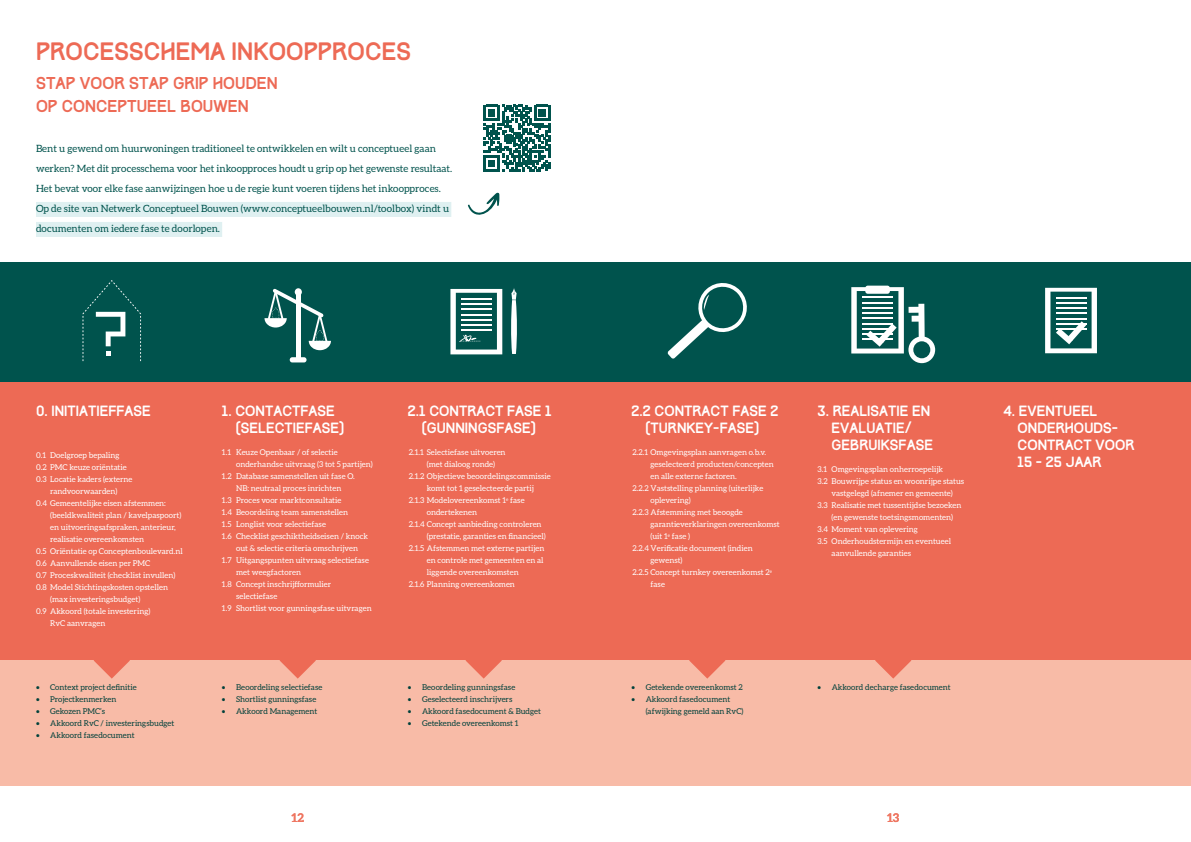
<style>
.page{position:relative;width:1191px;height:842px;background:#fff}
.page>*{position:absolute;margin:0;border:0;box-sizing:border-box;transform-origin:0 0}
.t1{font:22px "Track";color:#ed6a55}
.t2{font:15px/23px "Track";color:#ed6a55}
.t3{font:13px/17px "Track";color:#fff}
.t4{font:700 12px "Aleo";color:#ed6a55}
.t5{font:10px/20px "Aleo";color:#00534d}
.t6{font:8px "Aleo";color:#fff}
.t7{font:8px/12px "Aleo";color:#00413b}
</style>
<div class="page">
<div style="left:0;top:263px;width:1191px;height:119px;background:#00534d"></div>
<div style="left:0;top:382px;width:1191px;height:278px;background:#ed6a55"></div>
<div style="left:0;top:660px;width:1191px;height:126px;background:#f8bba7"></div>
<svg style="left:94px;top:660px;width:36px;height:19px"></svg>
<svg style="left:465px;top:660px;width:37px;height:19px"></svg>
<svg style="left:279px;top:660px;width:37px;height:19px"></svg>
<svg style="left:689px;top:660px;width:36px;height:19px"></svg>
<svg style="left:875px;top:660px;width:36px;height:19px"></svg>
<svg style="left:83px;top:280px;width:58px;height:81px"></svg>
<hr style="left:296px;top:290px;width:4px;height:71px;background:#fff">
<div style="left:290px;top:357px;width:16px;height:5px;background:#fff;border-radius:3px"></div>
<svg style="left:264px;top:289px;width:67px;height:61px"></svg>
<svg style="left:667px;top:283px;width:80px;height:76px"></svg>
<div style="left:865px;top:286px;width:25px;height:8px;background:#fff;border-radius:2px"></div>
<svg style="left:851px;top:287px;width:84px;height:76px"></svg>
<div style="left:911px;top:316px;width:9px;height:6px;background:#fff"></div>
<svg style="left:450px;top:289px;width:52px;height:65px"></svg>
<svg style="left:511px;top:288px;width:6px;height:66px"></svg>
<svg style="left:1045px;top:288px;width:52px;height:65px"></svg>
<div style="left:36px;top:202px;width:415px;height:15px;background:#dff0f1"></div>
<div style="left:36px;top:222px;width:186px;height:15px;background:#dff0f1"></div>
<svg style="left:483px;top:105px;width:67px;height:66px"></svg>
<svg style="left:467px;top:193px;width:32px;height:22px"></svg>
<h1 class="t1" style="left:36px;top:37px;width:376px">PROCESSCHEMA INKOOPPROCES</h1>
<h2 class="t2" style="left:36px;top:72px;width:243px">STAP VOOR STAP GRIP HOUDEN<br>OP CONCEPTUEEL BOUWEN</h2>
<p class="t5" style="left:36px;top:139px;width:417px">Bent u gewend om huurwoningen traditioneel te ontwikkelen en wilt u conceptueel gaan werken? Met dit processchema voor het inkoopproces houdt u grip op het gewenste resultaat.<br>Het bevat voor elke fase aanwijzingen hoe u de regie kunt voeren tijdens het inkoopproces.<br>Op de site van Netwerk Conceptueel Bouwen (www.conceptueelbouwen.nl/toolbox) vindt u documenten om iedere fase te doorlopen.</p>
<h3 class="t3" style="left:36px;top:403px;width:116px">0. INITIATIEFFASE</h3>
<p class="t6" style="left:36px;top:451px;width:85px">0.1 Doelgroep bepaling</p>
<p class="t6" style="left:36px;top:463px;width:92px">0.2 PMC keuze oriëntatie</p>
<p class="t6" style="left:36px;top:475px;width:98px">0.3 Locatie kaders (externe</p>
<p class="t6" style="left:50px;top:487px;width:69px">randvoorwaarden)</p>
<p class="t6" style="left:36px;top:499px;width:131px">0.4 Gemeentelijke eisen afstemmen:</p>
<p class="t6" style="left:50px;top:511px;width:133px">(beeldkwaliteit plan / kavelpaspoort)</p>
<p class="t6" style="left:50px;top:523px;width:127px">en uitvoeringsafspraken, anterieur,</p>
<p class="t6" style="left:50px;top:535px;width:95px">realisatie overeenkomsten</p>
<p class="t6" style="left:36px;top:547px;width:148px">0.5 Oriëntatie op Conceptenboulevard.nl</p>
<p class="t6" style="left:36px;top:559px;width:116px">0.6 Aanvullende eisen per PMC</p>
<p class="t6" style="left:36px;top:571px;width:141px">0.7 Proceskwaliteit (checklist invullen)</p>
<p class="t6" style="left:36px;top:583px;width:133px">0.8 Model Stichtingskosten opstellen</p>
<p class="t6" style="left:50px;top:595px;width:92px">(max investeringsbudget)</p>
<p class="t6" style="left:36px;top:607px;width:116px">0.9 Akkoord (totale investering)</p>
<p class="t6" style="left:50px;top:619px;width:57px">RvC aanvragen</p>
<p class="t7" style="left:36px;top:681px;width:102px">• Context project definitie</p>
<p class="t7" style="left:36px;top:693px;width:82px">• Projectkenmerken</p>
<p class="t7" style="left:36px;top:705px;width:70px">• Gekozen PMC’s</p>
<p class="t7" style="left:36px;top:717px;width:140px">• Akkoord RvC / investeringsbudget</p>
<p class="t7" style="left:36px;top:729px;width:100px">• Akkoord fasedocument</p>
<h3 class="t3" style="left:236px;top:403px;width:109px;text-indent:-14px">1. CONTACTFASE (SELECTIEFASE)</h3>
<p class="t6" style="left:222px;top:448px;width:117px">1.1 Keuze Openbaar / of selectie</p>
<p class="t6" style="left:236px;top:460px;width:138px">onderhandse uitvraag (3 tot 5 partijen)</p>
<p class="t6" style="left:222px;top:472px;width:134px">1.2 Database samenstellen uit fase O.</p>
<p class="t6" style="left:236px;top:484px;width:107px">NB: neutraal proces inrichten</p>
<p class="t6" style="left:222px;top:496px;width:121px">1.3 Proces voor marktconsultatie</p>
<p class="t6" style="left:222px;top:508px;width:128px">1.4 Beoordeling team samenstellen</p>
<p class="t6" style="left:222px;top:520px;width:105px">1.5 Longlist voor selectiefase</p>
<p class="t6" style="left:222px;top:532px;width:148px">1.6 Checklist geschiktheidseisen / knock</p>
<p class="t6" style="left:236px;top:544px;width:123px">out &amp; selectie criteria omschrijven</p>
<p class="t6" style="left:222px;top:556px;width:148px">1.7 Uitgangspunten uitvraag selectiefase</p>
<p class="t6" style="left:236px;top:568px;width:66px">met weegfactoren</p>
<p class="t6" style="left:222px;top:580px;width:111px">1.8 Concept inschrijfformulier</p>
<p class="t6" style="left:236px;top:592px;width:43px">selectiefase</p>
<p class="t6" style="left:222px;top:604px;width:151px">1.9 Shortlist voor gunningsfase uitvragen</p>
<p class="t7" style="left:222px;top:681px;width:102px">• Beoordeling selectiefase</p>
<p class="t7" style="left:222px;top:693px;width:96px">• Shortlist gunningsfase</p>
<p class="t7" style="left:222px;top:705px;width:97px">• Akkoord Management</p>
<h3 class="t3" style="left:408px;top:403px;width:145px;text-align:center">2.1 CONTRACT FASE 1 (GUNNINGSFASE)</h3>
<p class="t6" style="left:409px;top:448px;width:98px">2.1.1 Selectiefase uitvoeren</p>
<p class="t6" style="left:427px;top:460px;width:70px">(met dialoog ronde)</p>
<p class="t6" style="left:409px;top:472px;width:143px">2.1.2 Objectieve beoordelingscommissie</p>
<p class="t6" style="left:427px;top:484px;width:108px">komt tot 1 geselecteerde partij</p>
<p class="t6" style="left:409px;top:496px;width:117px">2.1.3 Modelovereenkomst 1<sup>e</sup> fase</p>
<p class="t6" style="left:427px;top:508px;width:52px">ondertekenen</p>
<p class="t6" style="left:409px;top:520px;width:134px">2.1.4 Concept aanbieding controleren</p>
<p class="t6" style="left:427px;top:532px;width:120px">(prestatie, garanties en financieel)</p>
<p class="t6" style="left:409px;top:544px;width:137px">2.1.5 Afstemmen met externe partijen</p>
<p class="t6" style="left:427px;top:556px;width:118px">en controle met gemeenten en al</p>
<p class="t6" style="left:427px;top:568px;width:93px">liggende overeenkomsten</p>
<p class="t6" style="left:409px;top:580px;width:108px">2.1.6 Planning overeenkomen</p>
<p class="t7" style="left:408px;top:681px;width:109px">• Beoordeling gunningsfase</p>
<p class="t7" style="left:408px;top:693px;width:106px">• Geselecteerd inschrijvers</p>
<p class="t7" style="left:408px;top:705px;width:135px">• Akkoord fasedocument &amp; Budget</p>
<p class="t7" style="left:408px;top:717px;width:112px">• Getekende overeenkomst 1</p>
<h3 class="t3" style="left:631px;top:403px;width:148px;text-align:center">2.2 CONTRACT FASE 2 (TURNKEY-FASE)</h3>
<p class="t6" style="left:632px;top:448px;width:135px">2.2.1 Omgevingsplan aanvragen o.b.v.</p>
<p class="t6" style="left:650px;top:460px;width:125px">geselecteerd producten/concepten</p>
<p class="t6" style="left:650px;top:472px;width:88px">en alle externe factoren.</p>
<p class="t6" style="left:632px;top:484px;width:132px">2.2.2 Vaststelling planning (uiterlijke</p>
<p class="t6" style="left:650px;top:496px;width:42px">oplevering)</p>
<p class="t6" style="left:632px;top:508px;width:112px">2.2.3 Afstemming met beoogde</p>
<p class="t6" style="left:650px;top:520px;width:131px">garantieverklaringen overeenkomst</p>
<p class="t6" style="left:650px;top:532px;width:41px">(uit 1<sup>e</sup> fase )</p>
<p class="t6" style="left:632px;top:544px;width:122px">2.2.4 Verificatie document (indien</p>
<p class="t6" style="left:650px;top:556px;width:33px">gewenst)</p>
<p class="t6" style="left:632px;top:568px;width:141px">2.2.5 Concept turnkey overeenkomst 2<sup>e</sup></p>
<p class="t6" style="left:650px;top:580px;width:16px">fase</p>
<h3 class="t3" style="left:831px;top:403px;width:103px;text-indent:-14px">3. REALISATIE EN<br>EVALUATIE/<br>GEBRUIKSFASE</h3>
<p class="t6" style="left:817px;top:465px;width:127px">3.1 Omgevingsplan onherroepelijk</p>
<p class="t6" style="left:817px;top:477px;width:148px">3.2 Bouwrijpe status en woonrijpe status</p>
<p class="t6" style="left:831px;top:489px;width:123px">vastgelegd (afnemer en gemeente)</p>
<p class="t6" style="left:817px;top:501px;width:146px">3.3 Realisatie met tussentijdse bezoeken</p>
<p class="t6" style="left:831px;top:513px;width:123px">(en gewenste toetsingsmomenten)</p>
<p class="t6" style="left:817px;top:525px;width:102px">3.4 Moment van oplevering</p>
<p class="t6" style="left:817px;top:537px;width:135px">3.5 Onderhoudstermijn en eventueel</p>
<p class="t6" style="left:831px;top:549px;width:81px">aanvullende garanties</p>
<p class="t7" style="left:631px;top:681px;width:113px">• Getekende overeenkomst 2</p>
<p class="t7" style="left:645px;top:693px;width:99px;text-indent:-14px">• Akkoord fasedocument (afwijking gemeld aan RvC)</p>
<p class="t7" style="left:817px;top:681px;width:135px">• Akkoord decharge fasedocument</p>
<h3 class="t4" style="left:291px;top:811px;width:14px">12</h3>
<h3 class="t4" style="left:887px;top:811px;width:14px">13</h3>
<h3 class="t3" style="left:1017px;top:403px;width:118px;text-indent:-14px">4. EVENTUEEL<br>ONDERHOUDS-<br>CONTRACT VOOR<br>15 - 25 JAAR</h3>
</div>
